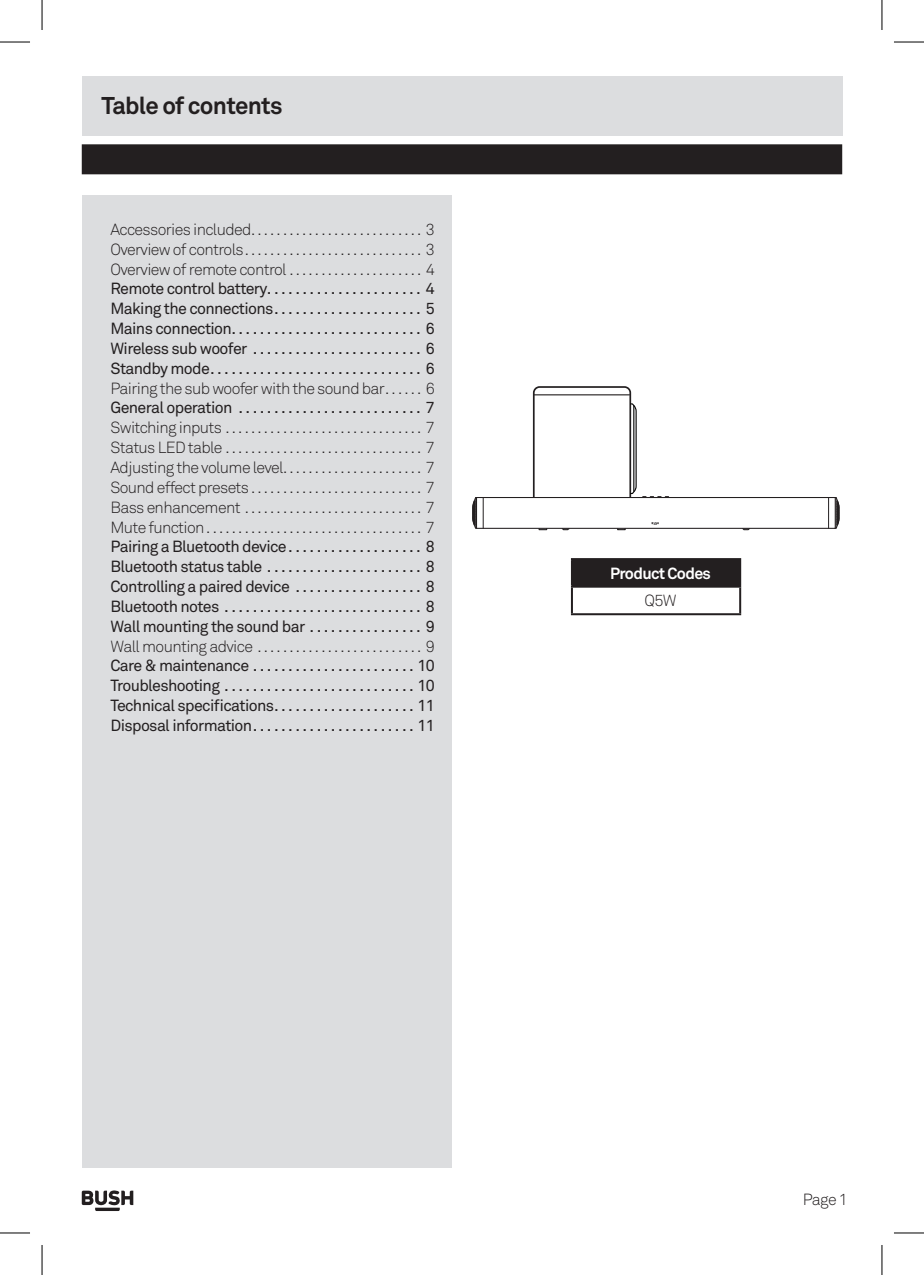
<style>
.page{position:relative;width:924px;height:1275px;background:#fff}
.page>*{position:absolute;margin:0;border:0;box-sizing:border-box;transform-origin:0 0}
.t1{font:700 24px "Akkurat Pro";letter-spacing:-.03em;color:#231f20}
.t2{font:16px/19.8px "Akkurat Pro";letter-spacing:-.04em;color:#231f20;text-align:justify}
.t3{font:300 16px/19.8px "Akkurat Pro";letter-spacing:-.04em;color:#231f20;text-align:justify}
.t4{font:700 16px "Akkurat Pro";letter-spacing:-.04em;color:#fff}
</style>
<div class="page">
<div style="left:82px;top:76px;width:759px;height:60px;background:#dcdddf"></div>
<svg style="left:82px;top:1190px;width:51px;height:21px"></svg>
<div style="left:82px;top:144px;width:759px;height:30px;background:#231f20"></div>
<div style="left:82px;top:195px;width:370px;height:972px;background:#dcdddf"></div>
<div style="left:571px;top:559px;width:168px;height:27px;background:#231f20"></div>
<hr style="left:570px;top:558px;width:170px;height:2px;background:#231f20">
<hr style="left:570px;top:560px;width:2px;height:25px;background:#231f20">
<hr style="left:738px;top:560px;width:2px;height:25px;background:#231f20">
<hr style="left:570px;top:585px;width:170px;height:2px;background:#231f20">
<hr style="left:570px;top:587px;width:2px;height:26px;background:#231f20">
<hr style="left:738px;top:587px;width:2px;height:26px;background:#231f20">
<hr style="left:570px;top:613px;width:170px;height:2px;background:#231f20">
<svg style="left:472px;top:386px;width:367px;height:144px"></svg>
<hr style="left:0;top:42px;width:30px;height:1px;background:#000">
<hr style="left:893px;top:42px;width:30px;height:1px;background:#000">
<hr style="left:0;top:1232px;width:30px;height:1px;background:#000">
<hr style="left:893px;top:1232px;width:30px;height:1px;background:#000">
<hr style="left:42px;top:0;width:1px;height:30px;background:#000">
<hr style="left:42px;top:1245px;width:1px;height:30px;background:#000">
<hr style="left:881px;top:0;width:1px;height:30px;background:#000">
<hr style="left:881px;top:1245px;width:1px;height:30px;background:#000">
<h1 class="t1" style="left:102px;top:91px;width:182px">Table of contents</h1>
<p class="t3" style="left:110px;top:220px;width:325px">Accessories included . . . . . . . . . . . . . . . . . . . . . . . . . . . 3<br>Overview of controls . . . . . . . . . . . . . . . . . . . . . . . . . . . . 3<br>Overview of remote control . . . . . . . . . . . . . . . . . . . . . 4</p>
<p class="t2" style="left:110px;top:279px;width:326px">Remote control battery . . . . . . . . . . . . . . . . . . . . . . 4<br>Making the connections . . . . . . . . . . . . . . . . . . . . . 5<br>Mains connection . . . . . . . . . . . . . . . . . . . . . . . . . . . 6<br>Wireless sub woofer . . . . . . . . . . . . . . . . . . . . . . . . 6<br>Standby mode . . . . . . . . . . . . . . . . . . . . . . . . . . . . . . 6</p>
<p class="t3" style="left:110px;top:378px;width:326px">Pairing the sub woofer with the sound bar . . . . . . 6</p>
<p class="t2" style="left:110px;top:398px;width:325px">General operation . . . . . . . . . . . . . . . . . . . . . . . . . . 7</p>
<p class="t3" style="left:110px;top:418px;width:326px">Switching inputs . . . . . . . . . . . . . . . . . . . . . . . . . . . . . . . 7<br>Status LED table . . . . . . . . . . . . . . . . . . . . . . . . . . . . . . . 7<br>Adjusting the volume level...................... 7<br>Sound effect presets . . . . . . . . . . . . . . . . . . . . . . . . . . . 7<br>Bass enhancement . . . . . . . . . . . . . . . . . . . . . . . . . . . . 7<br>Mute function . . . . . . . . . . . . . . . . . . . . . . . . . . . . . . . . . . 7</p>
<p class="t2" style="left:110px;top:537px;width:326px">Pairing a Bluetooth device . . . . . . . . . . . . . . . . . . . 8<br>Bluetooth status table . . . . . . . . . . . . . . . . . . . . . . 8<br>Controlling a paired device . . . . . . . . . . . . . . . . . . 8<br>Bluetooth notes . . . . . . . . . . . . . . . . . . . . . . . . . . . . 8<br>Wall mounting the sound bar . . . . . . . . . . . . . . . . 9</p>
<p class="t3" style="left:110px;top:636px;width:326px">Wall mounting advice . . . . . . . . . . . . . . . . . . . . . . . . . . 9</p>
<p class="t2" style="left:110px;top:656px;width:325px">Care &amp; maintenance . . . . . . . . . . . . . . . . . . . . . . . 10<br>Troubleshooting . . . . . . . . . . . . . . . . . . . . . . . . . . . 10<br>Technical specifications . . . . . . . . . . . . . . . . . . . . 11<br>Disposal information . . . . . . . . . . . . . . . . . . . . . . . 11</p>
<p class="t4" style="left:610px;top:563px;width:102px">Product Codes</p>
<p class="t3" style="left:644px;top:591px;width:34px">Q5W</p>
<p class="t3" style="left:802px;top:1189px;width:47px">Page 1</p>
</div>
